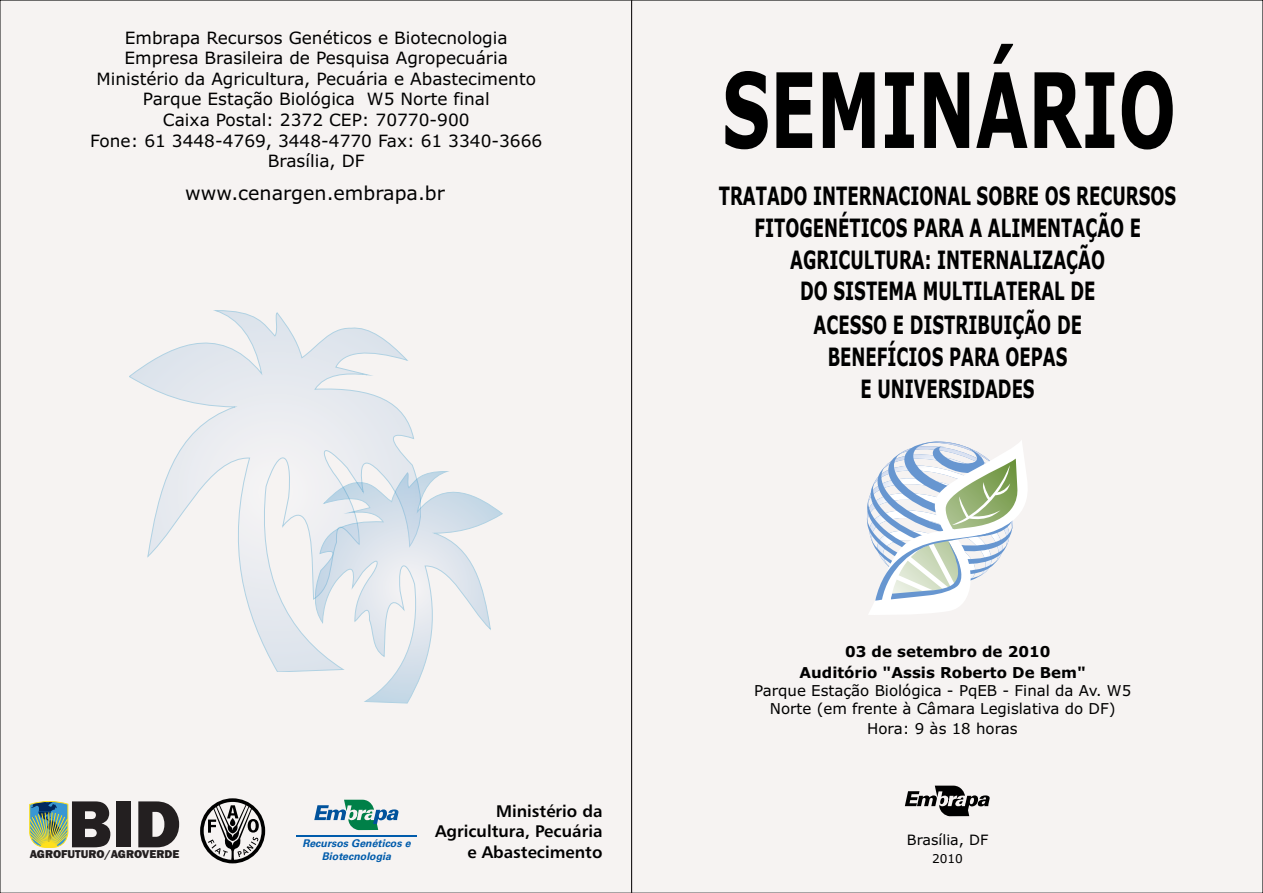
<style>
.page{position:relative;width:1263px;height:893px;background:#fff}
.page>*{position:absolute;margin:0;border:0;box-sizing:border-box;transform-origin:0 0}
.t1{font:700 104.1px "Verdana";color:#000;scale:.65 1}
.t2{font:800 68.85px "Franklin Gothic";color:#231f20}
.t3{font:700 25.35px/31.7px "Verdana";color:#000;text-align:center;scale:.65 1}
.t4{font:19.05px "Verdana";color:#000}
.t5{font:16.95px/20.5px "Verdana";color:#000;text-align:center}
.t6{font:16.8px/20.4px "Humanist 777 BT Bold B";color:#000;text-align:right}
.t7{font:15px/18.3px "Verdana";color:#000;text-align:center}
.t8{font:700 15px "Verdana";color:#000}
.t9{font:14.25px "Verdana";color:#000}
.t10{font:12.15px "Verdana";color:#000}
.t11{font:800 11.85px "Franklin Gothic";color:#231f20}
.t12{font:italic 700 10.65px/12.6px "Univers LT";color:#005bab;text-align:center}
</style>
<div class="page">
<div style="left:0;top:0;width:631px;height:893px;background:#f6f3f2"></div>
<div style="left:632px;top:0;width:631px;height:893px;background:#f6f3f2"></div>
<svg style="left:129px;top:311px;width:292px;height:361px"></svg>
<svg style="left:315px;top:471px;width:187px;height:232px"></svg>
<svg style="left:866px;top:439px;width:166px;height:177px"></svg>
<svg style="left:905px;top:786px;width:85px;height:30px"></svg>
<svg style="left:314px;top:800px;width:85px;height:30px"></svg>
<hr style="left:296px;top:835px;width:120px;height:1px;background:#005bab">
<svg style="left:200px;top:798px;width:65px;height:65px"></svg>
<hr style="left:631px;top:0;width:1px;height:893px;background:#231f20">
<svg style="left:29px;top:800px;width:40px;height:48px;background:#90ad82"></svg>
<p class="t5" style="left:90px;top:29px;width:454px">Embrapa Recursos Genéticos e Biotecnologia Empresa Brasileira de Pesquisa Agropecuária Ministério da Agricultura, Pecuária e Abastecimento Parque Estação Biológica W5 Norte final<br>Caixa Postal: 2372 CEP: 70770-900<br>Fone: 61 3448-4769, 3448-4770 Fax: 61 3340-3666<br>Brasília, DF</p>
<p class="t4" style="left:185px;top:186px;width:261px">www.cenargen.embrapa.br</p>
<h2 class="t2" style="left:68px;top:799px;width:115px">BID</h2>
<p class="t11" style="left:30px;top:850px;width:151px">AGROFUTURO/AGROVERDE</p>
<p class="t12" style="left:302px;top:838px;width:110px">Recursos Genéticos e<br>Biotecnologia</p>
<p class="t6" style="left:435px;top:802px;width:169px">Ministério da<br>Agricultura, Pecuária</p>
<p class="t6" style="left:467px;top:843px;width:137px">e Abastecimento</p>
<h1 class="t1" style="left:722px;top:68px;width:700px">SEMINÁRIO</h1>
<h3 class="t3" style="left:719px;top:182px;width:705px">TRATADO INTERNACIONAL SOBRE OS RECURSOS FITOGENÉTICOS PARA A ALIMENTAÇÃO E AGRICULTURA: INTERNALIZAÇÃO<br>DO SISTEMA MULTILATERAL DE</h3>
<h3 class="t3" style="left:813px;top:311px;width:414px;line-height:32.2px">ACESSO E DISTRIBUIÇÃO DE<br>BENEFÍCIOS PARA OEPAS<br>E UNIVERSIDADES</h3>
<p class="t8" style="left:845px;top:646px;width:207px">03 de setembro de 2010</p>
<p class="t8" style="left:799px;top:666px;width:288px">Auditório "Assis Roberto De Bem"</p>
<p class="t7" style="left:754px;top:683px;width:379px">Parque Estação Biológica - PqEB - Final da Av. W5<br>Norte (em frente à Câmara Legislativa do DF)</p>
<p class="t7" style="left:867px;top:721px;width:152px">Hora: 9 às 18 horas</p>
<p class="t9" style="left:907px;top:834px;width:83px">Brasília, DF</p>
<p class="t10" style="left:932px;top:854px;width:32px">2010</p>
</div>
